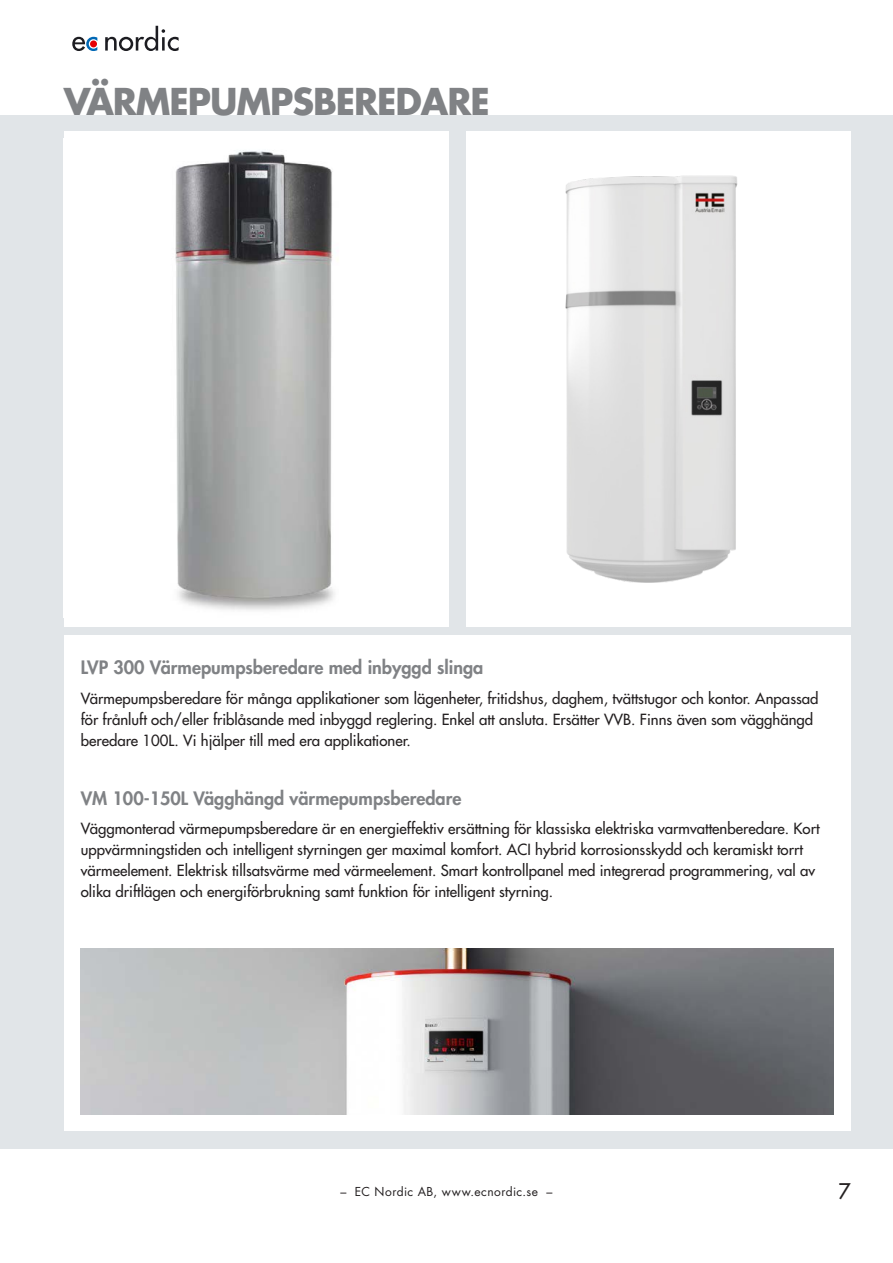
<style>
.page{position:relative;width:893px;height:1263px;background:#fff}
.page>*{position:absolute;margin:0;border:0;box-sizing:border-box;transform-origin:0 0}
.Produktsidrubrik{font:700 36px "Futura Std";letter-spacing:-.03em;color:#808285}
.t1{font:500 21px "Futura Std";color:#231f20}
.Rubrik{font:800 18px "Futura Std";color:#808285}
.Rubrik-2{font:500 15px/21px "Futura Std";color:#231f20}
.t2{font:12px "Futura Std";letter-spacing:.04em;color:#231f20}
</style>
<div class="page">
<div style="left:0;top:115px;width:893px;height:1033px;background:#e1e5e8"></div>
<div style="left:64px;top:636px;width:786px;height:495px;background:#fff"></div>
<svg style="left:72px;top:37px;width:25px;height:14px"></svg>
<svg style="left:105px;top:26px;width:74px;height:25px"></svg>
<div style="left:90px;top:40px;width:7px;height:7px;background:#e60004;border-radius:50%"></div>
<div style="left:64px;top:131px;width:385px;height:496px;background:#fff"></div>
<img style="left:175px;top:150px;width:160px;height:460px">
<div style="left:466px;top:131px;width:384px;height:496px;background:#fff"></div>
<img style="left:565px;top:175px;width:173px;height:408px">
<img style="left:81px;top:948px;width:752px;height:166px">
<p class="Produktsidrubrik" style="left:64px;top:77px;width:427px">VÄRMEPUMPSBEREDARE</p>
<p class="Rubrik" style="left:81px;top:656px;width:404px">LVP 300 Värmepumpsberedare med inbyggd slinga</p>
<p class="Rubrik-2" style="left:81px;top:688px;width:739px">Värmepumpsberedare för många applikationer som lägenheter, fritidshus, daghem, tvättstugor och kontor. Anpassad för frånluft och/eller friblåsande med inbyggd reglering. Enkel att ansluta. Ersätter VVB. Finns även som vägghängd beredare 100L. Vi hjälper till med era applikationer.</p>
<p class="Rubrik" style="left:81px;top:787px;width:382px">VM 100-150L Vägghängd värmepumpsberedare</p>
<p class="Rubrik-2" style="left:81px;top:818px;width:741px">Väggmonterad värmepumpsberedare är en energieffektiv ersättning för klassiska elektriska varmvattenberedare. Kort uppvärmningstiden och intelligent styrningen ger maximal komfort. ACI hybrid korrosionsskydd och keramiskt torrt värmeelement. Elektrisk tillsatsvärme med värmeelement. Smart kontrollpanel med integrerad programmering, val av olika driftlägen och energiförbrukning samt funktion för intelligent styrning.</p>
<p class="t2" style="left:340px;top:1183px;width:214px">– EC Nordic AB, www.ecnordic.se –</p>
<h2 class="t1" style="left:838px;top:1178px;width:14px">7</h2>
</div>
